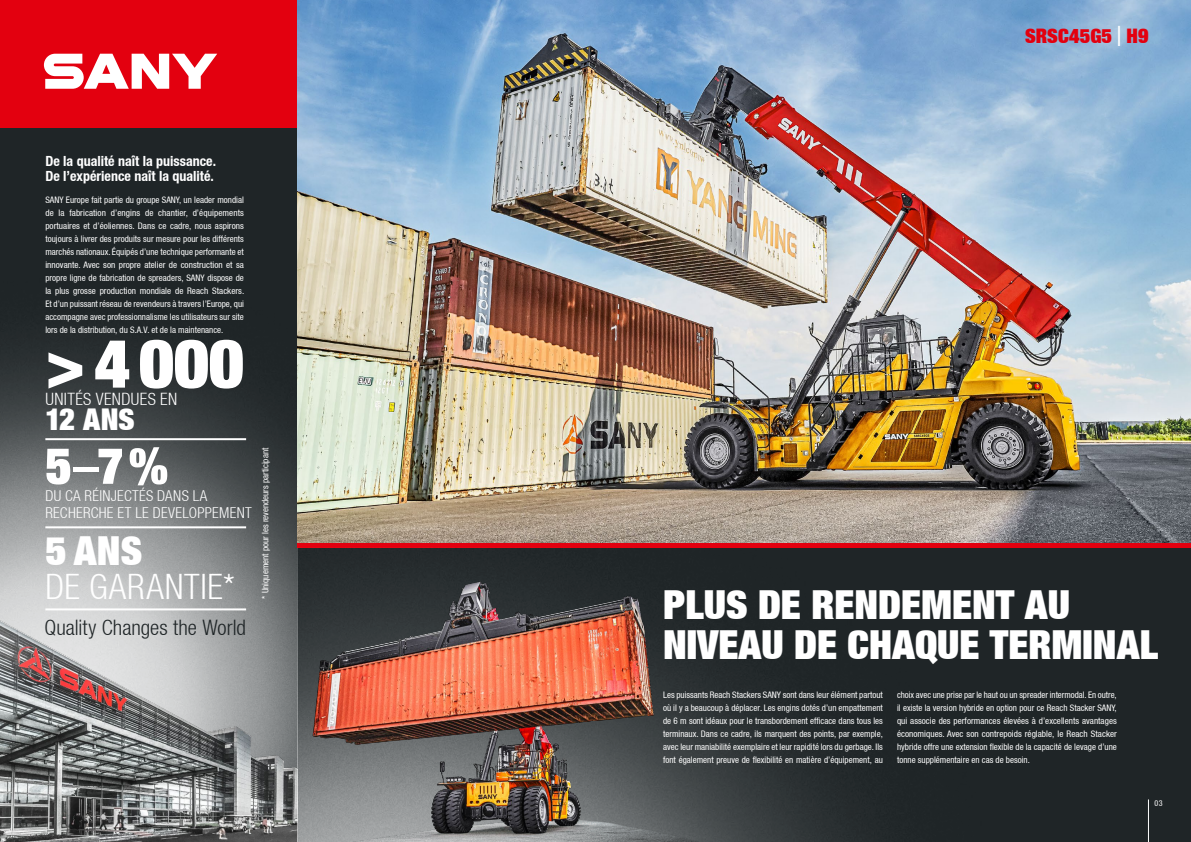
<style>
.page{position:relative;width:1191px;height:842px;background:#fff}
.page>*{position:absolute;margin:0;border:0;box-sizing:border-box;transform-origin:0 0}
.t1{font:900 67px "Context Reprise Extra Black S Si Extra";color:#fff}
.t2{font:900 50px "Context Reprise Extra Black S Si Extra";color:#fff}
.t3{font:900 40px/40px "Context Reprise Extra Black S Si Extra";color:#fff}
.t4{font:700 35px "Context Reprise Light Cond S Si";letter-spacing:.025em;color:#fff}
.t5{font:900 30px "Context Reprise Extra Black S Si Extra";color:#fff}
.t6{font:700 21.3px "Context Reprise Light Cond S Si";color:#1f2527}
.t7{font:900 20px "Context Reprise Extra Black S Si Extra";letter-spacing:.005em;color:#e3000f}
.t8{font:700 17px "Context Reprise Light Cond S Si";letter-spacing:.02em;color:#fff}
.t9{font:700 15px/17px "Context Reprise Light Cond S Si";letter-spacing:.02em;color:#fff}
.t10{font:700 condensed 14px/15px "Context Reprise Condensed S Si";color:#fff}
.t11{font:9px/13px "Context Reprise Condensed S Si Condensed";color:#fff;text-align:justify}
.t12{font:8px "Context Reprise Condensed S Si Condensed";color:#fff}
.s1{font-size:30px}
.s2{font-size:28px;color:#fff}
</style>
<div class="page">
<img style="left:0;top:128px;width:298px;height:481px">
<div style="left:0;top:0;width:298px;height:128px;background:#e3000f"></div>
<svg style="left:44px;top:54px;width:173px;height:35px"></svg>
<img style="left:0;top:609px;width:247px;height:233px">
<hr style="left:298px;top:543px;width:893px;height:4px;background:#e3000f">
<img style="left:708px;top:547px;width:473px;height:295px">
<img style="left:298px;top:0;width:893px;height:543px">
<img style="left:247px;top:526px;width:461px;height:316px">
<hr style="left:45px;top:438px;width:201px;height:2px;background:#fff">
<hr style="left:45px;top:526px;width:201px;height:2px;background:#fff">
<hr style="left:45px;top:608px;width:201px;height:2px;background:#fff">
<hr style="left:1148px;top:799px;width:1px;height:43px;background:#fff">
<h3 class="t10" style="left:45px;top:154px;width:172px">De la qualité naît la puissance.<br>De l’expérience naît la qualité.</h3>
<p class="t11" style="left:45px;top:193px;width:200px">SANY Europe fait partie du groupe SANY, un leader mondial de la fabrication d’engins de chantier, d’équipements portuaires et d’éoliennes. Dans ce cadre, nous aspirons toujours à livrer des produits sur mesure pour les différents marchés nationaux. Équipés d’une technique performante et innovante. Avec son propre atelier de construction et sa propre ligne de fabrication de spreaders, SANY dispose de la plus grosse production mondiale de Reach Stackers.<br>Et d’un puissant réseau de revendeurs à travers l’Europe, qui accompagne avec professionnalisme les utilisateurs sur site lors de la distribution, du S.A.V. et de la maintenance.</p>
<h1 class="t1" style="left:45px;top:320px;width:200px">&gt;4 000</h1>
<h3 class="t8" style="left:45px;top:389px;width:133px">UNITÉS VENDUES EN</h3>
<h3 class="t5" style="left:45px;top:399px;width:91px">12 ANS</h3>
<h2 class="t2" style="left:45px;top:434px;width:124px">5<span class="s1">–</span>7%</h2>
<h3 class="t9" style="left:45px;top:487px;width:208px">DU CA RÉINJECTÉS DANS LA<br>RECHERCHE ET LE DEVELOPPEMENT</h3>
<h3 class="t3" style="left:45px;top:529px;width:98px">5 ANS</h3>
<h3 class="t4" style="left:45px;top:566px;width:191px">DE GARANTIE*</h3>
<h3 class="t6" style="left:44px;top:615px;width:203px">Quality Changes the World</h3>
<p class="t11" style="left:259px;top:599px;width:152px;rotate:-90deg">* Uniquement pour les revendeurs participant</p>
<h3 class="t7" style="left:1025px;top:23px;width:125px">SRSC45G5 <span class="s2">|</span> H9</h3>
<h3 class="t3" style="left:663px;top:584px;width:496px">PLUS DE RENDEMENT AU<br>NIVEAU DE CHAQUE TERMINAL</h3>
<p class="t11" style="left:663px;top:688px;width:221px">Les puissants Reach Stackers SANY sont dans leur élément partout où il y a beaucoup à déplacer. Les engins dotés d’un empattement de 6 m sont idéaux pour le transbordement efficace dans tous les terminaux. Dans ce cadre, ils marquent des points, par exemple, avec leur maniabilité exemplaire et leur rapidité lors du gerbage. Ils font également preuve de flexibilité en matière d’équipement, au</p>
<p class="t11" style="left:897px;top:688px;width:221px">choix avec une prise par le haut ou un spreader intermodal. En outre, il existe la version hybride en option pour ce Reach Stacker SANY, qui associe des performances élevées à d’excellents avantages économiques. Avec son contrepoids réglable, le Reach Stacker hybride offre une extension flexible de la capacité de levage d’une tonne supplémentaire en cas de besoin.</p>
<p class="t12" style="left:1154px;top:798px;width:9px">03</p>
</div>
